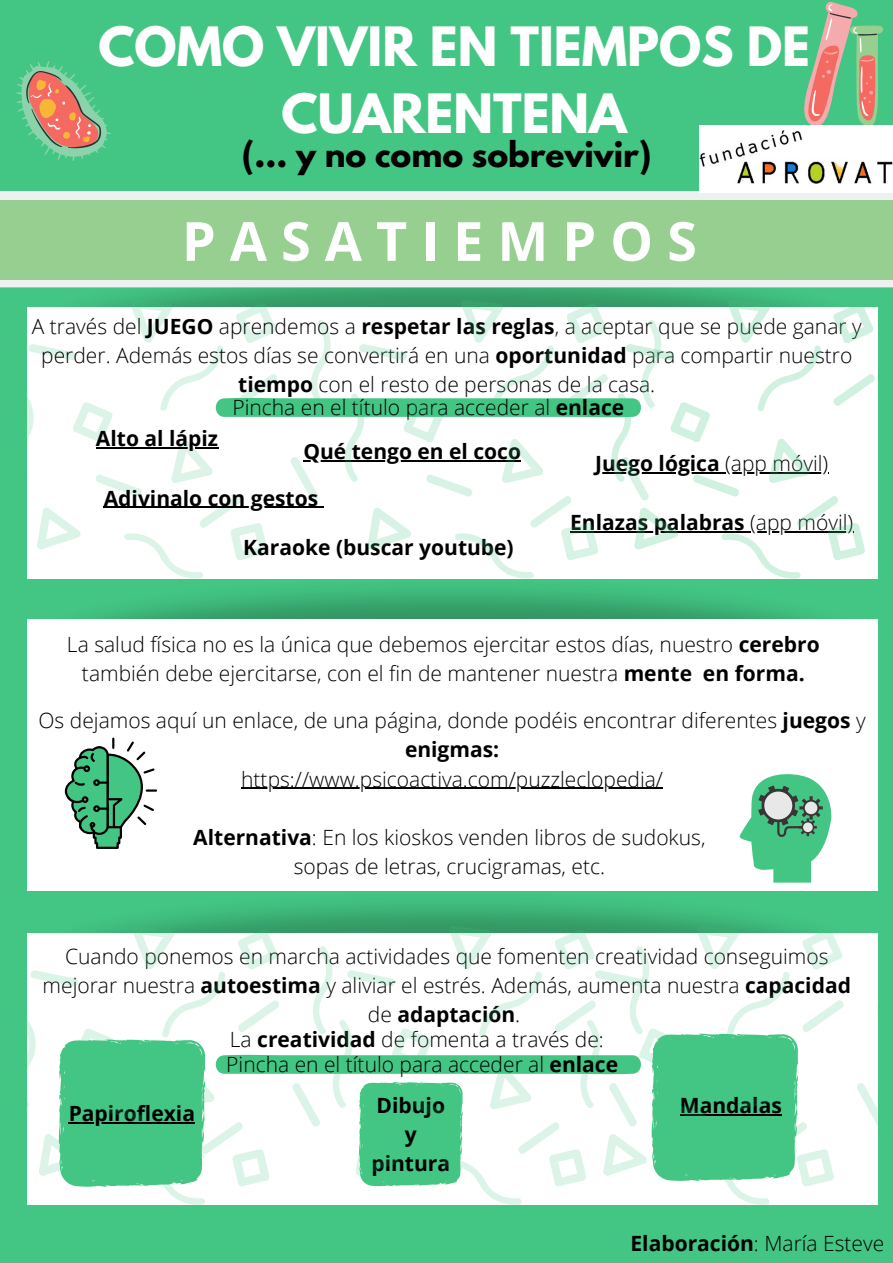
<style>
.page{position:relative;width:893px;height:1263px;background:#43c583}
.page>*{position:absolute;margin:0;border:0;box-sizing:border-box;transform-origin:0 0}
.t1{font:700 54px "Open Sans";color:#fff}
.t2{font:700 48px/67px "League Spartan";color:#fff;text-align:center}
.t3{font:700 31.5px "League Spartan";color:#000}
.t4{font:300 21px/29.2px "Open Sans";color:#000;text-align:center}
.t5{font:700 21px/29.2px "Open Sans";color:#000;text-align:center}
.s1{font-weight:700}
.s2{font-weight:300}
</style>
<div class="page">
<svg style="left:804px;top:2px;width:79px;height:123px"></svg>
<img style="left:27px;top:578px;width:850px;height:41px">
<div style="left:27px;top:619px;width:850px;height:272px;background:#fff"></div>
<img style="left:27px;top:287px;width:850px;height:13px">
<div style="left:0;top:191px;width:893px;height:9px;background:#eff0f2"></div>
<svg style="left:16px;top:61px;width:96px;height:100px"></svg>
<div style="left:0;top:280px;width:893px;height:7px;background:#eff0f2"></div>
<div style="left:0;top:200px;width:893px;height:80px;background:#96cf8f"></div>
<svg style="left:739px;top:774px;width:93px;height:75px"></svg>
<svg style="left:65px;top:739px;width:91px;height:110px"></svg>
<div style="left:93px;top:805px;width:7px;height:7px;border:2px solid #040200;border-radius:50%"></div>
<hr style="left:241px;top:788px;width:422px;height:1px;background:#000">
<img style="left:127px;top:849px;width:695px;height:77px">
<div style="left:27px;top:933px;width:850px;height:272px;background:#fff"></div>
<svg style="left:27px;top:300px;width:850px;height:278px;background:#edf7f2"></svg>
<svg style="left:857px;top:1080px;width:21px;height:49px"></svg>
<svg style="left:877px;top:944px;width:1px;height:92px"></svg>
<svg style="left:27px;top:926px;width:817px;height:279px"></svg>
<img style="left:700px;top:125px;width:193px;height:68px">
<h2 class="t2" style="left:98px;top:19px;width:713px">COMO VIVIR EN TIEMPOS DE<br>CUARENTENA</h2>
<h3 class="t3" style="left:242px;top:139px;width:411px">(... y no como sobrevivir)</h3>
<h1 class="t1" style="left:182px;top:203px;width:516px">P A S A T I E M P O S</h1>
<p class="t4" style="left:32px;top:311px;width:831px">A través del <span class="s1">JUEGO</span> aprendemos a <span class="s1">respetar las reglas</span>, a aceptar que se puede ganar y perder. Además estos días se convertirá en una <span class="s1">oportunidad</span> para compartir nuestro <span class="s1">tiempo</span> con el resto de personas de la casa.</p>
<p class="t4" style="left:303px;top:386px;width:322px;line-height:43.4px;text-align:left;text-indent:-71px">Pincha en el título para acceder al <span class="s1">enlace<br>Qué tengo en el coco</span></p>
<p class="t5" style="left:96px;top:424px;width:124px">Alto al lápiz</p>
<p class="t5" style="left:104px;top:483px;width:216px">Adivinalo con gestos</p>
<p class="t5" style="left:595px;top:449px;width:235px">Juego lógica <span class="s2">(app móvil)</span></p>
<p class="t5" style="left:570px;top:507px;width:284px">Enlazas palabras <span class="s2">(app móvil)</span></p>
<p class="t5" style="left:243px;top:533px;width:272px">Karaoke (buscar youtube)</p>
<p class="t4" style="left:67px;top:629px;width:754px">La salud física no es la única que debemos ejercitar estos días, nuestro <span class="s1">cerebro </span>también debe ejercitarse, con el fin de mantener nuestra <span class="s1">mente en forma.</span></p>
<p class="t4" style="left:39px;top:705px;width:828px">Os dejamos aquí un enlace, de una página, donde podéis encontrar diferentes <span class="s1">juegos</span> y <span class="s1">enigmas:</span></p>
<p class="t4" style="left:241px;top:764px;width:423px">https://www.psicoactiva.com/puzzleclopedia/</p>
<p class="t4" style="left:193px;top:822px;width:514px"><span class="s1">Alternativa</span>: En los kioskos venden libros de sudokus, sopas de letras, crucigramas, etc.</p>
<p class="t4" style="left:43px;top:941px;width:810px">Cuando ponemos en marcha actividades que fomenten creatividad conseguimos mejorar nuestra <span class="s1">autoestima</span> y aliviar el estrés. Además, aumenta nuestra <span class="s1">capacidad </span>de <span class="s1">adaptación</span>.</p>
<p class="t4" style="left:230px;top:1024px;width:375px">La <span class="s1">creatividad</span> de fomenta a través de:</p>
<p class="t5" style="left:69px;top:1098px;width:128px">Papiroflexia</p>
<p class="t4" style="left:226px;top:1049px;width:393px">Pincha en el título para acceder al <span class="s1">enlace</span></p>
<p class="t5" style="left:371px;top:1090px;width:80px">Dibujo y pintura</p>
<p class="t5" style="left:680px;top:1090px;width:103px">Mandalas</p>
<p class="t4" style="left:630px;top:1228px;width:255px"><span class="s1">Elaboración</span>: María Esteve</p>
</div>
